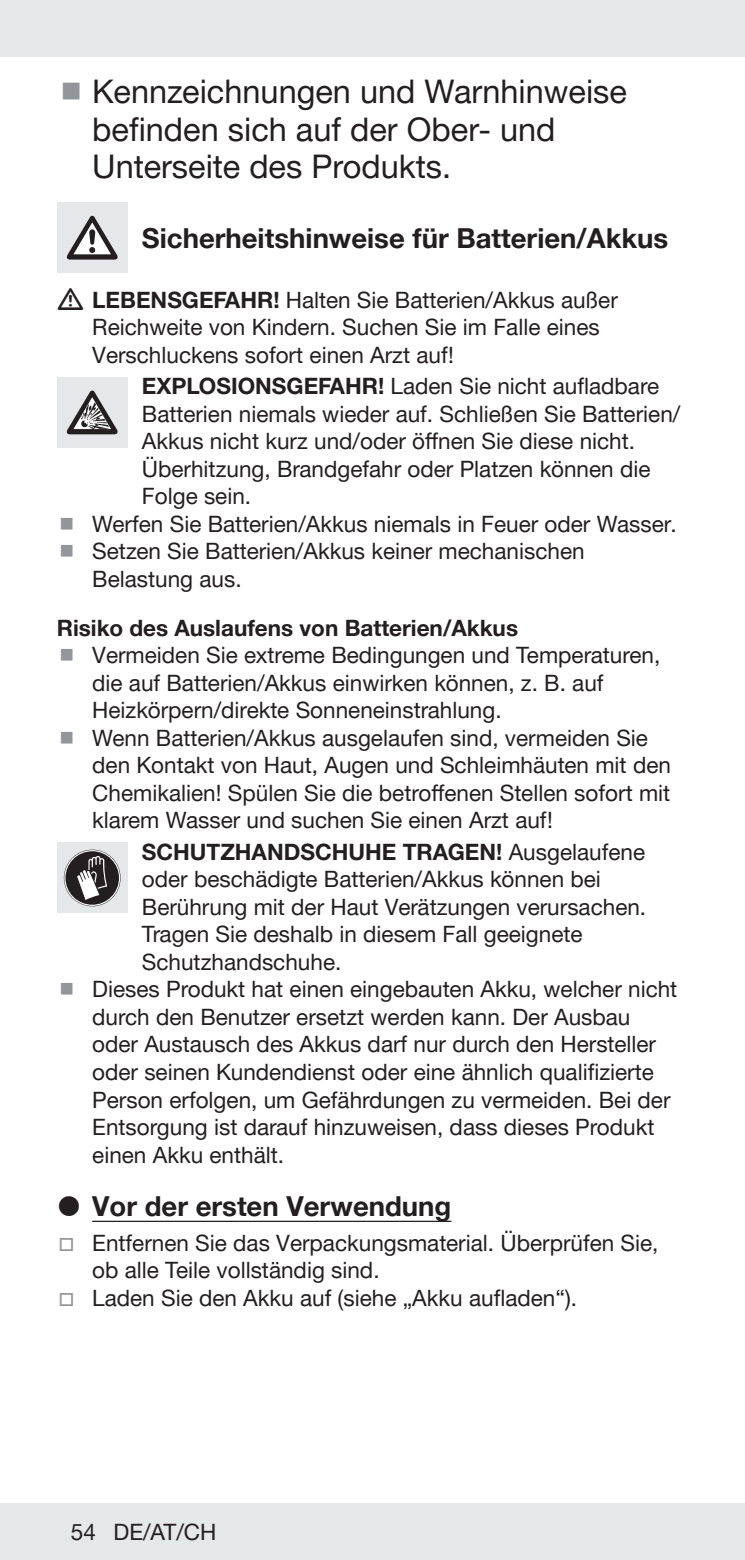
<style>
.page{position:relative;width:745px;height:1560px;background:#fff}
.page>*{position:absolute;margin:0;border:0;box-sizing:border-box;transform-origin:0 0}
.t1{font:32.5px/37.5px "Helvetica Neue Parkside";color:#231f20}
.Headline-02_SB{font:700 27.5px "Helvetica Neue Parkside";color:#231f20}
.Body{font:22.5px/27.5px "Helvetica Neue Parkside";color:#231f20}
.Body_SB{font:22.5px/27.5px "Helvetica Neue Parkside";color:#231f20}
.Headline-03_SB{font:700 22.5px "Helvetica Neue Parkside";color:#231f20}
.s1{font-weight:700}
.s2{color:#939598}
</style>
<div class="page">
<div style="left:0;top:1502px;width:744px;height:57px;background:#e6e7e9"></div>
<div style="left:0;top:0;width:744px;height:57px;background:#e6e7e9"></div>
<hr style="left:92px;top:1220px;width:359px;height:1px;background:#231f20">
<div style="left:57px;top:202px;width:71px;height:71px;background:#e6e7e9"></div>
<svg style="left:67px;top:216px;width:50px;height:43px"></svg>
<div style="left:57px;top:377px;width:71px;height:71px;background:#e6e7e9"></div>
<svg style="left:67px;top:390px;width:50px;height:44px"></svg>
<div style="left:57px;top:842px;width:71px;height:71px;background:#e6e7e9"></div>
<svg style="left:64px;top:849px;width:56px;height:57px"></svg>
<p class="t1" style="left:92px;top:73px;width:536px">Kennzeichnungen und Warnhinweise befinden sich auf der Ober‑ und<br>Unterseite des Produkts.</p>
<p class="Headline-02_SB" style="left:142px;top:223px;width:527px">Sicherheitshinweise für Batterien/Akkus</p>
<p class="Body" style="left:92px;top:286px;width:527px"><span class="s1">LEBENSGEFAHR!</span> Halten Sie Batterien/Akkus außer<br>Reichweite von Kindern. Suchen Sie im Falle eines<br>Verschluckens sofort einen Arzt auf!</p>
<p class="Body" style="left:142px;top:373px;width:539px"><span class="s1">EXPLOSIONSGEFAHR!</span> Laden Sie nicht aufladbare Batterien niemals wieder auf. Schließen Sie Batterien/ Akkus nicht kurz und/oder öffnen Sie diese nicht.<br>Überhitzung, Brandgefahr oder Platzen können die Folge sein.</p>
<p class="Body" style="left:92px;top:510px;width:581px">Werfen Sie Batterien/Akkus niemals in Feuer oder Wasser.</p>
<p class="Body" style="left:92px;top:538px;width:493px">Setzen Sie Batterien/Akkus keiner mechanischen<br>Belastung aus.</p>
<p class="Headline-03_SB" style="left:57px;top:614px;width:462px">Risiko des Auslaufens von Batterien/Akkus</p>
<p class="Body" style="left:92px;top:641px;width:569px">Vermeiden Sie extreme Bedingungen und Temperaturen, die auf Batterien/Akkus einwirken können, z. B. auf<br>Heizkörpern/direkte Sonneneinstrahlung.</p>
<p class="Body" style="left:92px;top:724px;width:580px">Wenn Batterien/Akkus ausgelaufen sind, vermeiden Sie den Kontakt von Haut, Augen und Schleimhäuten mit den Chemikalien! Spülen Sie die betroffenen Stellen sofort mit klarem Wasser und suchen Sie einen Arzt auf!</p>
<p class="Body_SB" style="left:142px;top:838px;width:504px"><span class="s1">SCHUTZHANDSCHUHE TRAGEN!</span> Ausgelaufene oder beschädigte Batterien/Akkus können bei Berührung mit der Haut Verätzungen verursachen.<br>Tragen Sie deshalb in diesem Fall geeignete Schutzhandschuhe.</p>
<p class="Body" style="left:92px;top:975px;width:586px">Dieses Produkt hat einen eingebauten Akku, welcher nicht durch den Benutzer ersetzt werden kann. Der Ausbau oder Austausch des Akkus darf nur durch den Hersteller oder seinen Kundendienst oder eine ähnlich qualifizierte Person erfolgen, um Gefährdungen zu vermeiden. Bei der Entsorgung ist darauf hinzuweisen, dass dieses Produkt einen Akku enthält.</p>
<p class="Headline-02_SB" style="left:92px;top:1190px;width:360px">Vor der ersten Verwendung</p>
<p class="Body" style="left:92px;top:1229px;width:567px;text-indent:-34px"><span class="s2">□</span> Entfernen Sie das Verpackungsmaterial. Überprüfen Sie, ob alle Teile vollständig sind.</p>
<p class="Body" style="left:58px;top:1284px;width:519px"><span class="s2">□</span> Laden Sie den Akku auf (siehe „Akku aufladen“).</p>
<p class="Body" style="left:71px;top:1518px;width:147px">54 DE/AT/CH</p>
</div>
